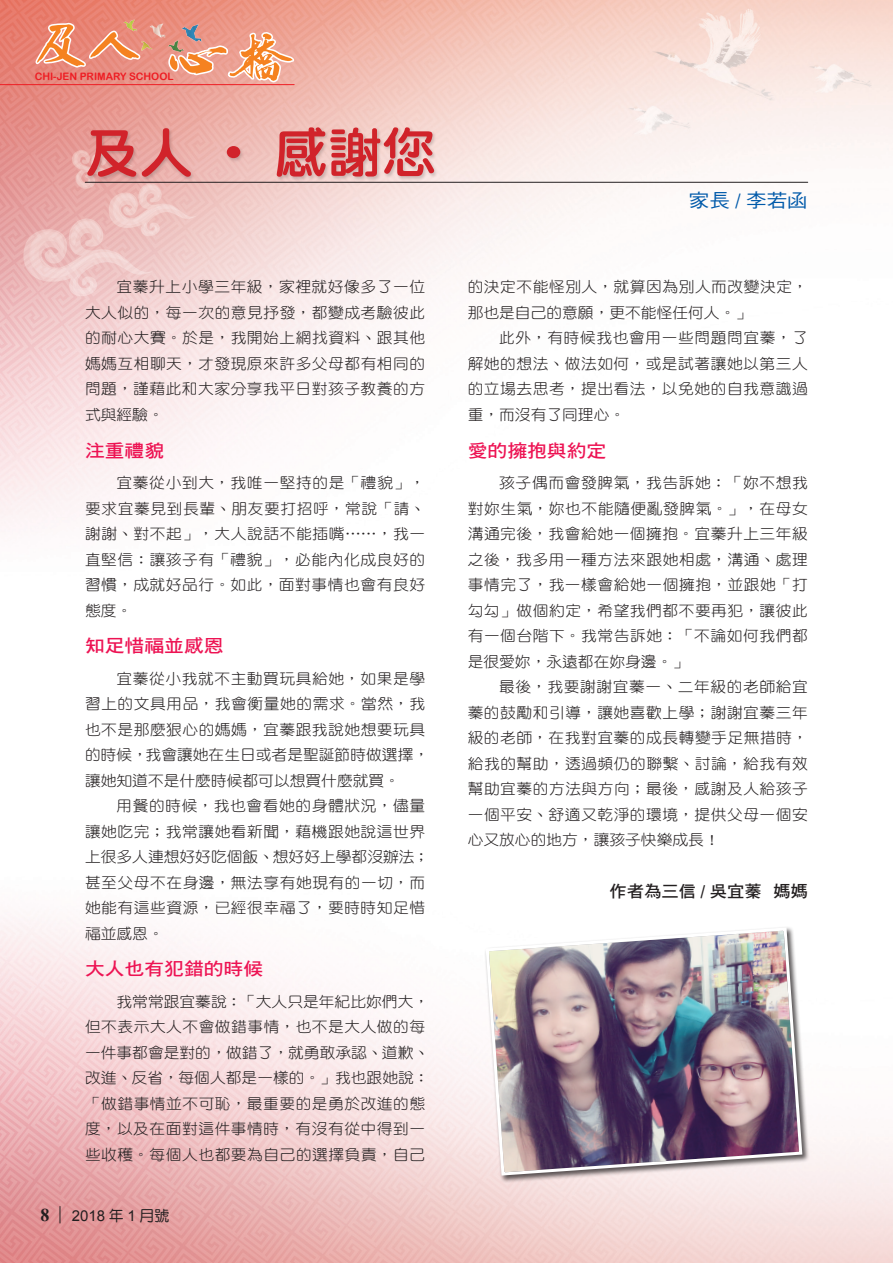
<style>
.page{position:relative;width:893px;height:1263px;background:#fff}
.page>*{position:absolute;margin:0;border:0;box-sizing:border-box;transform-origin:0 0}
.t1{font:54px "DF Yuan Std W8";color:#d1232a}
.t2{font:18.75px "DF Hei Std W5";color:#015aaa;scale:1.1 1}
.t3{font:18px "DF Hei Std W7";color:#ed1353;scale:1.1 1}
.t4{font:16.5px "DF Hei Std W7";color:#231f20;scale:1.05 1}
.t5{font:15px/25.5px "DF Yuan Std W3";letter-spacing:.035em;color:#231f20;text-align:justify;scale:1.05 1}
.t6{font:15px "Arial";color:#231f20}
.t7{font:10.2px "Arial Rounded MT Bold";color:#ee1d23}
.s1{font-family:"DF Biao Kai Shu Std W5"}
.s2{font-family:"Times New Roman";font-weight:700;font-size:18px}
.s3{font-family:"DF Yuan Std W5"}
</style>
<div class="page">
<img style="left:0;top:0;width:893px;height:1263px">
<hr style="left:85px;top:182px;width:723px;height:1px;background:#231f20">
<div style="left:86px;top:126px;width:353px;height:56px;background:#231f20;opacity:.2"></div>
<div style="left:484px;top:926px;width:326px;height:257px;background:#231f20;opacity:.75"></div>
<img style="left:484px;top:926px;width:320px;height:251px">
<svg style="left:60px;top:1206px;width:1px;height:17px"></svg>
<img style="left:121px;top:18px;width:17px;height:4px">
<img style="left:153px;top:23px;width:14px;height:16px">
<svg style="left:34px;top:22px;width:119px;height:48px;background:#ec9579"></svg>
<svg style="left:167px;top:0;width:130px;height:111px;background:#eca28e"></svg>
<hr style="left:0;top:84px;width:294px;height:1px;background:#ee1d23">
<p class="t7" style="left:35px;top:70px;width:140px">CHI-JEN PRIMARY SCHOOL</p>
<h1 class="t1" style="left:85px;top:123px;width:352px">及人 ‧ 感謝您</h1>
<p class="t5" style="left:85px;top:274px;width:325px;text-indent:32px">宜蓁升上小學三年級<span class="s1">，</span>家裡就好像多了一位大人似的<span class="s1">，</span>每一次的意見抒發<span class="s1">，</span>都變成考驗彼此的耐心大賽<span class="s1">。</span>於是<span class="s1">，</span>我開始上網找資料<span class="s1">、</span>跟其他媽媽互相聊天<span class="s1">，</span>才發現原來許多父母都有相同的問題<span class="s1">，</span>謹藉此和大家分享我平日對孩子教養的方式與經驗<span class="s1">。</span></p>
<p class="t3" style="left:85px;top:440px;width:74px">注重禮貌</p>
<p class="t5" style="left:85px;top:470px;width:326px;text-indent:32px">宜蓁從小到大<span class="s1">，</span>我唯一堅持的是<span class="s1">「</span>禮貌<span class="s1">」，</span>要求宜蓁見到長輩<span class="s1">、</span>朋友要打招呼<span class="s1">，</span>常說<span class="s1">「</span>請<span class="s1">、</span>謝謝<span class="s1">、</span>對不起<span class="s1">」，</span>大人說話不能插嘴<span class="s1">⋯⋯，</span>我一直堅信<span class="s1">：</span>讓孩子有<span class="s1">「</span>禮貌<span class="s1">」，</span>必能內化成良好的習慣<span class="s1">，</span>成就好品行<span class="s1">。</span>如此<span class="s1">，</span>面對事情也會有良好態度<span class="s1">。</span></p>
<p class="t3" style="left:85px;top:636px;width:127px">知足惜福並感恩</p>
<p class="t5" style="left:85px;top:665px;width:329px;text-align:left;text-indent:32px">宜蓁從小我就不主動買玩具給她<span class="s1">，</span>如果是學習上的文具用品<span class="s1">，</span>我會衡量她的需求<span class="s1">。</span>當然<span class="s1">，</span>我也不是那麼狠心的媽媽<span class="s1">，</span>宜蓁跟我說她想要玩具的時候<span class="s1">，</span>我會讓她在生日或者是聖誕節時做選擇<span class="s1">，</span>讓她知道不是什麼時候都可以想買什麼就買<span class="s1">。</span></p>
<p class="t5" style="left:85px;top:793px;width:329px;text-align:left;text-indent:32px">用餐的時候<span class="s1">，</span>我也會看她的身體狀況<span class="s1">，</span>儘量讓她吃完<span class="s1">；</span>我常讓她看新聞<span class="s1">，</span>藉機跟她說這世界上很多人連想好好吃個飯<span class="s1">、</span>想好好上學都沒辦法<span class="s1">；</span>甚至父母不在身邊<span class="s1">，</span>無法享有她現有的一切<span class="s1">，</span>而她能有這些資源<span class="s1">，</span>已經很幸福了<span class="s1">，</span>要時時知足惜福並感恩<span class="s1">。</span></p>
<p class="t3" style="left:85px;top:959px;width:164px">大人也有犯錯的時候</p>
<p class="t5" style="left:85px;top:988px;width:329px;text-align:left;text-indent:32px">我常常跟宜蓁說<span class="s1">：「</span>大人只是年紀比妳們大<span class="s1">，</span>但不表示大人不會做錯事情<span class="s1">，</span>也不是大人做的每一件事都會是對的<span class="s1">，</span>做錯了<span class="s1">，</span>就勇敢承認<span class="s1">、</span>道歉<span class="s1">、</span>改進<span class="s1">、</span>反省<span class="s1">，</span>每個人都是一樣的<span class="s1">。」</span>我也跟她說<span class="s1">：「</span>做錯事情並不可恥<span class="s1">，</span>最重要的是勇於改進的態度<span class="s1">，</span>以及在面對這件事情時<span class="s1">，</span>有沒有從中得到一些收穫<span class="s1">。</span>每個人也都要為自己的選擇負責<span class="s1">，</span>自己</p>
<p class="t6" style="left:40px;top:1206px;width:131px"><span class="s2">8</span> 2018 <span class="s3">年</span> 1 <span class="s3">月號</span></p>
<p class="t2" style="left:689px;top:190px;width:110px">家長 / 李若函</p>
<p class="t5" style="left:468px;top:274px;width:325px">的決定不能怪別人<span class="s1">，</span>就算因為別人而改變決定<span class="s1">，</span>那也是自己的意願<span class="s1">，</span>更不能怪任何人<span class="s1">。」</span></p>
<p class="t5" style="left:468px;top:325px;width:325px;text-indent:32px">此外<span class="s1">，</span>有時候我也會用一些問題問宜蓁<span class="s1">，</span>了解她的想法<span class="s1">、</span>做法如何<span class="s1">，</span>或是試著讓她以第三人的立場去思考<span class="s1">，</span>提出看法<span class="s1">，</span>以免她的自我意識過重<span class="s1">，</span>而沒有了同理心<span class="s1">。</span></p>
<p class="t3" style="left:468px;top:440px;width:127px">愛的擁抱與約定</p>
<p class="t5" style="left:468px;top:470px;width:326px;text-indent:32px">孩子偶而會發脾氣<span class="s1">，</span>我告訴她<span class="s1">：「</span>妳不想我對妳生氣<span class="s1">，</span>妳也不能隨便亂發脾氣<span class="s1">。」，</span>在母女溝通完後<span class="s1">，</span>我會給她一個擁抱<span class="s1">。</span>宜蓁升上三年級之後<span class="s1">，</span>我多用一種方法來跟她相處<span class="s1">，</span>溝通<span class="s1">、</span>處理事情完了<span class="s1">，</span>我一樣會給她一個擁抱<span class="s1">，</span>並跟她<span class="s1">「</span>打勾勾<span class="s1">」</span>做個約定<span class="s1">，</span>希望我們都不要再犯<span class="s1">，</span>讓彼此有一個台階下<span class="s1">。</span>我常告訴她<span class="s1">：「</span>不論如何我們都是很愛妳<span class="s1">，</span>永遠都在妳身邊<span class="s1">。」</span></p>
<p class="t5" style="left:468px;top:674px;width:325px;text-indent:32px">最後<span class="s1">，</span>我要謝謝宜蓁一<span class="s1">、</span>二年級的老師給宜蓁的鼓勵和引導<span class="s1">，</span>讓她喜歡上學<span class="s1">；</span>謝謝宜蓁三年級的老師<span class="s1">，</span>在我對宜蓁的成長轉變手足無措時<span class="s1">，</span>給我的幫助<span class="s1">，</span>透過頻仍的聯繫<span class="s1">、</span>討論<span class="s1">，</span>給我有效幫助宜蓁的方法與方向<span class="s1">；</span>最後<span class="s1">，</span>感謝及人給孩子一個平安<span class="s1">、</span>舒適又乾淨的環境<span class="s1">，</span>提供父母一個安心又放心的地方<span class="s1">，</span>讓孩子快樂成長<span class="s1">！</span></p>
<p class="t4" style="left:610px;top:882px;width:190px">作者為三信 / 吳宜蓁 媽媽</p>
</div>
